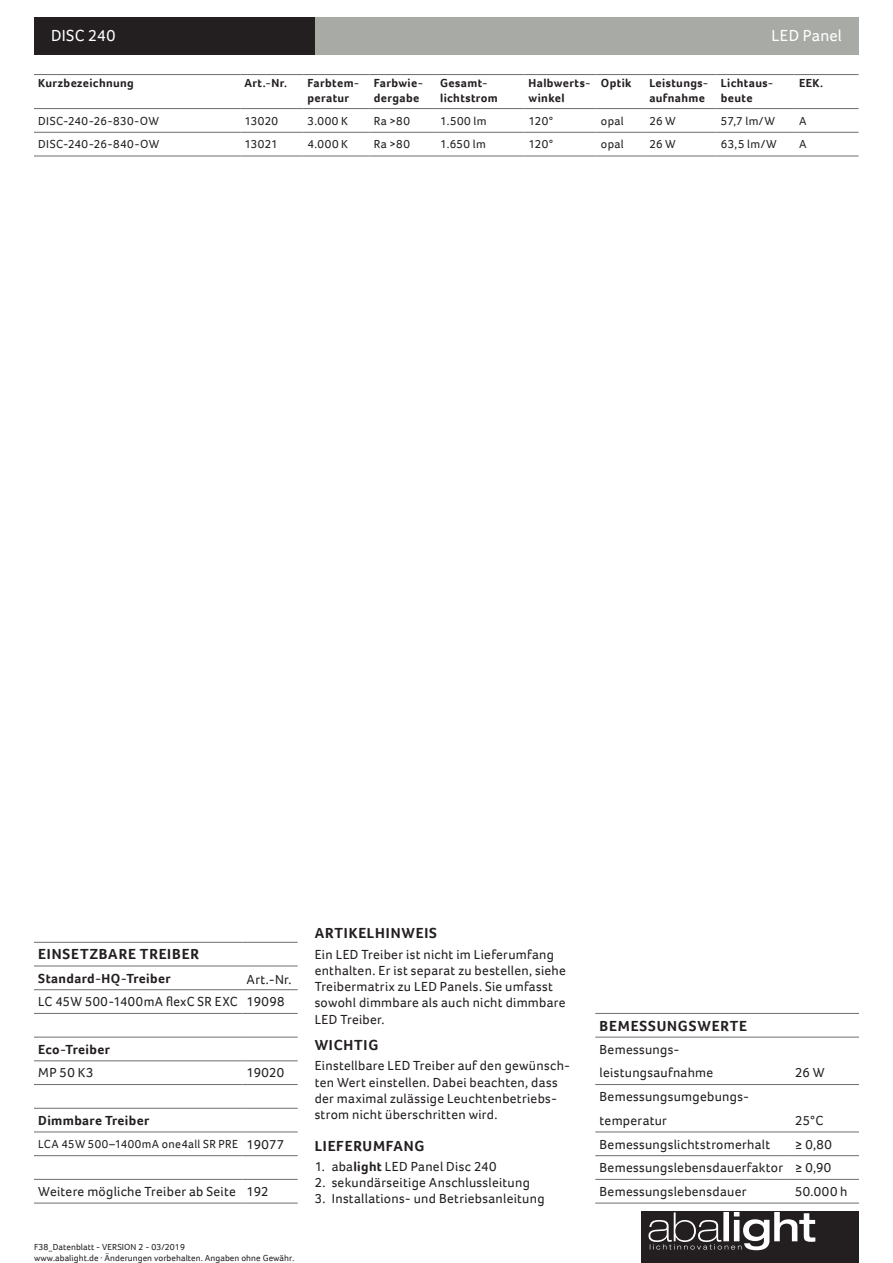
<style>
.page{position:relative;width:893px;height:1263px;background:#fff}
.page>*{position:absolute;margin:0;border:0;box-sizing:border-box;transform-origin:0 0}
.t1{font:16.5px "Foco";letter-spacing:.02em;color:#fff}
.t2{font:700 15px "Foco";letter-spacing:.055em;color:#231f20}
.t3{font:13.5px/16.2px "Foco";letter-spacing:.025em;color:#231f20}
.t4{font:700 13.5px "Foco";letter-spacing:.025em;color:#231f20}
.t5{font:12px "Foco";letter-spacing:.03em;color:#231f20}
.t6{font:700 12px/14.4px "Foco";letter-spacing:.03em;color:#231f20}
.t7{font:9px/10.8px "Foco";letter-spacing:.01em;color:#231f20}
.s1{font-size:13.5px}
.s2{font-weight:700}
</style>
<div class="page">
<div style="left:641px;top:1212px;width:218px;height:51px;background:#231f20"></div>
<svg style="left:648px;top:1212px;width:167px;height:38px"></svg>
<div style="left:314px;top:17px;width:545px;height:38px;background:#a8aaa5"></div>
<div style="left:34px;top:17px;width:280px;height:38px;background:#231f20"></div>
<hr style="left:595px;top:1013px;width:196px;height:1px;background:#6c6d70">
<hr style="left:791px;top:1013px;width:68px;height:1px;background:#6c6d70">
<hr style="left:595px;top:1037px;width:196px;height:1px;background:#6c6d70">
<hr style="left:791px;top:1037px;width:68px;height:1px;background:#6c6d70">
<hr style="left:595px;top:1084px;width:196px;height:1px;background:#6c6d70">
<hr style="left:791px;top:1084px;width:68px;height:1px;background:#6c6d70">
<hr style="left:595px;top:1131px;width:196px;height:1px;background:#6c6d70">
<hr style="left:791px;top:1131px;width:68px;height:1px;background:#6c6d70">
<hr style="left:595px;top:1155px;width:196px;height:1px;background:#6c6d70">
<hr style="left:791px;top:1155px;width:68px;height:1px;background:#6c6d70">
<hr style="left:595px;top:1179px;width:196px;height:1px;background:#6c6d70">
<hr style="left:791px;top:1179px;width:68px;height:1px;background:#6c6d70">
<hr style="left:595px;top:1203px;width:196px;height:1px;background:#6c6d70">
<hr style="left:791px;top:1203px;width:68px;height:1px;background:#6c6d70">
<hr style="left:34px;top:108px;width:206px;height:1px;background:#6c6d70">
<hr style="left:240px;top:108px;width:63px;height:1px;background:#6c6d70">
<hr style="left:303px;top:108px;width:67px;height:1px;background:#6c6d70">
<hr style="left:370px;top:108px;width:66px;height:1px;background:#6c6d70">
<hr style="left:436px;top:108px;width:88px;height:1px;background:#6c6d70">
<hr style="left:524px;top:108px;width:73px;height:1px;background:#6c6d70">
<hr style="left:597px;top:108px;width:48px;height:1px;background:#6c6d70">
<hr style="left:645px;top:108px;width:72px;height:1px;background:#6c6d70">
<hr style="left:717px;top:108px;width:78px;height:1px;background:#6c6d70">
<hr style="left:795px;top:108px;width:64px;height:1px;background:#6c6d70">
<hr style="left:34px;top:132px;width:206px;height:1px;background:#6c6d70">
<hr style="left:240px;top:132px;width:63px;height:1px;background:#6c6d70">
<hr style="left:303px;top:132px;width:67px;height:1px;background:#6c6d70">
<hr style="left:370px;top:132px;width:66px;height:1px;background:#6c6d70">
<hr style="left:436px;top:132px;width:88px;height:1px;background:#6c6d70">
<hr style="left:524px;top:132px;width:73px;height:1px;background:#6c6d70">
<hr style="left:597px;top:132px;width:48px;height:1px;background:#6c6d70">
<hr style="left:645px;top:132px;width:72px;height:1px;background:#6c6d70">
<hr style="left:717px;top:132px;width:78px;height:1px;background:#6c6d70">
<hr style="left:795px;top:132px;width:64px;height:1px;background:#6c6d70">
<hr style="left:34px;top:74px;width:206px;height:1px;background:#6c6d70">
<hr style="left:240px;top:74px;width:63px;height:1px;background:#6c6d70">
<hr style="left:303px;top:74px;width:67px;height:1px;background:#6c6d70">
<hr style="left:370px;top:74px;width:66px;height:1px;background:#6c6d70">
<hr style="left:436px;top:74px;width:88px;height:1px;background:#6c6d70">
<hr style="left:524px;top:74px;width:73px;height:1px;background:#6c6d70">
<hr style="left:597px;top:74px;width:48px;height:1px;background:#6c6d70">
<hr style="left:645px;top:74px;width:72px;height:1px;background:#6c6d70">
<hr style="left:717px;top:74px;width:78px;height:1px;background:#6c6d70">
<hr style="left:795px;top:74px;width:64px;height:1px;background:#6c6d70">
<hr style="left:34px;top:156px;width:206px;height:1px;background:#6c6d70">
<hr style="left:240px;top:156px;width:63px;height:1px;background:#6c6d70">
<hr style="left:303px;top:156px;width:67px;height:1px;background:#6c6d70">
<hr style="left:370px;top:156px;width:66px;height:1px;background:#6c6d70">
<hr style="left:436px;top:156px;width:88px;height:1px;background:#6c6d70">
<hr style="left:524px;top:156px;width:73px;height:1px;background:#6c6d70">
<hr style="left:597px;top:156px;width:48px;height:1px;background:#6c6d70">
<hr style="left:645px;top:156px;width:72px;height:1px;background:#6c6d70">
<hr style="left:717px;top:156px;width:78px;height:1px;background:#6c6d70">
<hr style="left:795px;top:156px;width:64px;height:1px;background:#6c6d70">
<hr style="left:34px;top:942px;width:208px;height:1px;background:#6c6d70">
<hr style="left:242px;top:942px;width:56px;height:1px;background:#6c6d70">
<hr style="left:34px;top:966px;width:208px;height:1px;background:#6c6d70">
<hr style="left:242px;top:966px;width:56px;height:1px;background:#6c6d70">
<hr style="left:34px;top:989px;width:208px;height:1px;background:#6c6d70">
<hr style="left:242px;top:989px;width:56px;height:1px;background:#6c6d70">
<hr style="left:34px;top:1013px;width:208px;height:1px;background:#6c6d70">
<hr style="left:242px;top:1013px;width:56px;height:1px;background:#6c6d70">
<hr style="left:34px;top:1037px;width:208px;height:1px;background:#6c6d70">
<hr style="left:242px;top:1037px;width:56px;height:1px;background:#6c6d70">
<hr style="left:34px;top:1060px;width:208px;height:1px;background:#6c6d70">
<hr style="left:242px;top:1060px;width:56px;height:1px;background:#6c6d70">
<hr style="left:34px;top:1084px;width:208px;height:1px;background:#6c6d70">
<hr style="left:242px;top:1084px;width:56px;height:1px;background:#6c6d70">
<hr style="left:34px;top:1108px;width:208px;height:1px;background:#6c6d70">
<hr style="left:242px;top:1108px;width:56px;height:1px;background:#6c6d70">
<hr style="left:34px;top:1131px;width:208px;height:1px;background:#6c6d70">
<hr style="left:242px;top:1131px;width:56px;height:1px;background:#6c6d70">
<hr style="left:34px;top:1155px;width:208px;height:1px;background:#6c6d70">
<hr style="left:242px;top:1155px;width:56px;height:1px;background:#6c6d70">
<hr style="left:34px;top:1179px;width:208px;height:1px;background:#6c6d70">
<hr style="left:242px;top:1179px;width:56px;height:1px;background:#6c6d70">
<hr style="left:34px;top:1203px;width:208px;height:1px;background:#6c6d70">
<hr style="left:242px;top:1203px;width:56px;height:1px;background:#6c6d70">
<p class="t1" style="left:51px;top:25px;width:66px">DISC 240</p>
<p class="t1" style="left:772px;top:25px;width:72px">LED Panel</p>
<p class="t6" style="left:38px;top:76px;width:97px">Kurzbezeichnung</p>
<p class="t6" style="left:245px;top:76px;width:44px">Art.-Nr.</p>
<p class="t6" style="left:307px;top:76px;width:53px">Farbtem&shy;peratur</p>
<p class="t6" style="left:374px;top:76px;width:51px">Farbwie&shy;dergabe</p>
<p class="t6" style="left:440px;top:76px;width:59px">Gesamt&shy;lichtstrom</p>
<p class="t6" style="left:529px;top:76px;width:63px">Halbwerts&shy;winkel</p>
<p class="t6" style="left:601px;top:76px;width:32px">Optik</p>
<p class="t6" style="left:649px;top:76px;width:60px">Leistungs&shy;aufnahme</p>
<p class="t6" style="left:721px;top:76px;width:54px">Lichtaus&shy;beute</p>
<p class="t6" style="left:799px;top:76px;width:26px">EEK.</p>
<p class="t5" style="left:38px;top:113px;width:122px">DISC-240-26-830-OW</p>
<p class="t5" style="left:245px;top:113px;width:35px">13020</p>
<p class="t5" style="left:307px;top:113px;width:42px">3.000 K</p>
<p class="t5" style="left:374px;top:113px;width:38px">Ra &gt;80</p>
<p class="t5" style="left:440px;top:113px;width:48px">1.500 lm</p>
<p class="t5" style="left:529px;top:113px;width:26px">120°</p>
<p class="t5" style="left:601px;top:113px;width:24px">opal</p>
<p class="t5" style="left:649px;top:113px;width:28px">26 W</p>
<p class="t5" style="left:721px;top:113px;width:56px">57,7 lm/W</p>
<p class="t5" style="left:799px;top:113px;width:9px">A</p>
<p class="t5" style="left:38px;top:136px;width:122px">DISC-240-26-840-OW</p>
<p class="t5" style="left:245px;top:136px;width:35px">13021</p>
<p class="t5" style="left:307px;top:136px;width:42px">4.000 K</p>
<p class="t5" style="left:374px;top:136px;width:38px">Ra &gt;80</p>
<p class="t5" style="left:440px;top:136px;width:47px">1.650 lm</p>
<p class="t5" style="left:529px;top:136px;width:26px">120°</p>
<p class="t5" style="left:601px;top:136px;width:24px">opal</p>
<p class="t5" style="left:649px;top:136px;width:28px">26 W</p>
<p class="t5" style="left:721px;top:136px;width:57px">63,5 lm/W</p>
<p class="t5" style="left:799px;top:136px;width:9px">A</p>
<p class="t2" style="left:38px;top:944px;width:162px">EINSETZBARE TREIBER</p>
<p class="t4" style="left:38px;top:969px;width:134px">Standard-HQ-Treiber</p>
<p class="t3" style="left:38px;top:968px;width:255px;line-height:22.2px;text-indent:208px">Art.-Nr.<br>LC 45W 500-1400mA flexC SR EXC 19098</p>
<p class="t4" style="left:38px;top:1040px;width:73px">Eco-Treiber</p>
<p class="t3" style="left:38px;top:1065px;width:57px">MP 50 K3</p>
<p class="t3" style="left:247px;top:1065px;width:39px">19020</p>
<p class="t4" style="left:38px;top:1111px;width:112px">Dimmbare Treiber</p>
<p class="t5" style="left:38px;top:1136px;width:248px">LCA 45W 500–1400mA one4all SR PRE <span class="s1">19077</span></p>
<p class="t3" style="left:38px;top:1183px;width:232px">Weitere mögliche Treiber ab Seite 192</p>
<p class="t7" style="left:34px;top:1242px;width:262px">F38_Datenblatt - VERSION 2 - 03/2019<br>www.abalight.de · Änderungen vorbehalten. Angaben ohne Gewähr.</p>
<p class="t2" style="left:315px;top:923px;width:124px">ARTIKELHINWEIS</p>
<p class="t3" style="left:315px;top:946px;width:253px">Ein LED Treiber ist nicht im Lieferumfang enthalten. Er ist separat zu bestellen, siehe Treibermatrix zu LED Panels. Sie umfasst sowohl dimmbare als auch nicht dimmbare LED Treiber.</p>
<p class="t2" style="left:315px;top:1035px;width:65px">WICHTIG</p>
<p class="t3" style="left:315px;top:1058px;width:257px">Einstellbare LED Treiber auf den gewünsch&shy;ten Wert einstellen. Dabei beachten, dass der maximal zulässige Leuchtenbetriebs&shy;strom nicht überschritten wird.</p>
<p class="t2" style="left:315px;top:1135px;width:111px">LIEFERUMFANG</p>
<p class="t3" style="left:315px;top:1158px;width:183px">1. aba<span class="s2">light</span> LED Panel Disc 240</p>
<p class="t3" style="left:315px;top:1174px;width:217px">2. sekundärseitige Anschlussleitung</p>
<p class="t3" style="left:315px;top:1191px;width:231px">3. Installations- und Betriebsanleitung</p>
<p class="t2" style="left:600px;top:1015px;width:149px">BEMESSUNGSWERTE</p>
<p class="t3" style="left:600px;top:1037px;width:115px;line-height:23.7px">Bemessungs&shy;leistungsaufnahme</p>
<p class="t3" style="left:600px;top:1085px;width:151px;line-height:23.7px">Bemessungsumgebungs&shy;temperatur</p>
<p class="t3" style="left:795px;top:1065px;width:31px">26 W</p>
<p class="t3" style="left:795px;top:1112px;width:30px">25°C</p>
<p class="t3" style="left:600px;top:1136px;width:172px">Bemessungslichtstromerhalt</p>
<p class="t3" style="left:600px;top:1132px;width:234px;line-height:23.7px;text-align:justify;text-indent:196px">≥ 0,80<br>Bemessungslebensdauerfaktor ≥ 0,90<br>Bemessungslebensdauer</p>
<p class="t3" style="left:795px;top:1183px;width:54px">50.000 h</p>
</div>
